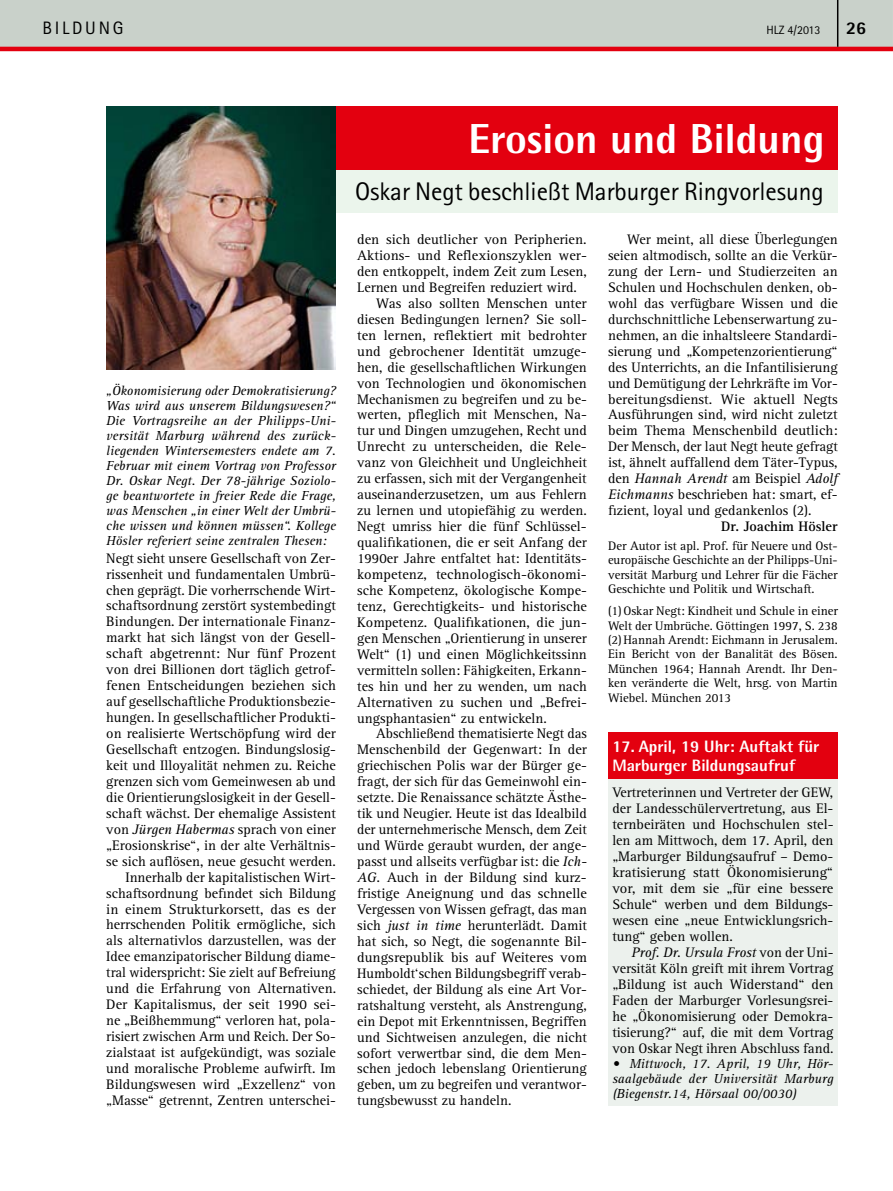
<style>
.page{position:relative;width:893px;height:1191px;background:#fff}
.page>*{position:absolute;margin:0;border:0;box-sizing:border-box;transform-origin:0 0}
.t1{font:800 42px "Rotis Semi Sans Std";color:#fff}
.t2{font:25.5px "Rotis Sans Serif Std";letter-spacing:-.005em;color:#000}
.t3{font:18px "Rotis Sans Serif Std";color:#000}
.t4{font:800 18px "Rotis Sans Serif Std";color:#000}
.t5{font:800 16.5px/19.5px "Rotis Semi Sans Std";color:#fff}
.t6{font:14.25px/15.9px "Rotis Serif Std";color:#000;text-align:justify}
.t7{font:700 14.25px "Rotis Serif Std";color:#000}
.t8{font:italic 13.5px/15px "Rotis Serif Std";color:#000;text-align:justify}
.t9{font:12.75px/14.4px "Rotis Serif Std";color:#000;text-align:justify}
.t10{font:12px "Rotis Sans Serif Std";color:#000}
.s1{font-style:italic}
</style>
<div class="page">
<svg style="left:0;top:0;width:893px;height:51px;background:#cbbfba"></svg>
<hr style="left:837px;top:0;width:1px;height:47px;background:#000">
<div style="left:336px;top:106px;width:501px;height:64px;background:#e3000f"></div>
<div style="left:336px;top:170px;width:501px;height:43px;background:#ebf5ec"></div>
<div style="left:608px;top:779px;width:230px;height:327px;background:#ecf1ed"></div>
<div style="left:608px;top:732px;width:230px;height:47px;background:#e3000f"></div>
<img style="left:106px;top:106px;width:230px;height:264px">
<p class="t3" style="left:43px;top:17px;width:82px">bi ldung</p>
<p class="t10" style="left:766px;top:23px;width:56px">HLZ 4/2013</p>
<p class="t4" style="left:846px;top:16px;width:22px">26</p>
<p class="t8" style="left:106px;top:383px;width:231px">„Ökonomisierung oder Demokratisierung?<br>Was wird aus unserem Bildungswesen?“ Die Vortragsreihe an der Philipps-Uni&shy;versität Marburg während des zurück&shy;liegenden Wintersemesters endete am 7.<br>Februar mit einem Vortrag von Professor Dr. Oskar Negt. Der 78-jährige Soziolo&shy;ge beantwortete in freier Rede die Frage, was Menschen „in einer Welt der Umbrü&shy;che wissen und können müssen“. Kollege Hösler referiert seine zentralen Thesen:</p>
<p class="t6" style="left:106px;top:550px;width:231px;text-align:right">Negt sieht unsere Gesellschaft von Zer&shy;rissenheit und fundamentalen Umbrü&shy;chen geprägt. Die vorherrschende Wirt&shy;schaftsordnung zerstört systembedingt Bindungen. Der internationale Finanz&shy;markt hat sich längst von der Gesell&shy;schaft abgetrennt: Nur fünf Prozent von drei Billionen dort täglich getrof&shy;fenen Entscheidungen beziehen sich auf gesellschaftliche Produktionsbezie&shy;hungen. In gesellschaftlicher Produkti&shy;on realisierte Wertschöpfung wird der Gesellschaft entzogen. Bindungslosig&shy;keit und Illoyalität nehmen zu. Reiche grenzen sich vom Gemeinwesen ab und die Orientierungslosigkeit in der Gesell&shy;schaft wächst. Der ehemalige Assistent von <span class="s1">Jürgen Habermas</span> sprach von einer „Erosionskrise“, in der alte Verhältnis&shy;se sich auflösen, neue gesucht werden.<br>Innerhalb der kapitalistischen Wirt&shy;schaftsordnung befindet sich Bildung in einem Strukturkorsett, das es der herrschenden Politik ermögliche, sich als alternativlos darzustellen, was der Idee emanzipatorischer Bildung diame&shy;tral widerspricht: Sie zielt auf Befreiung und die Erfahrung von Alternativen.<br>Der Kapitalismus, der seit 1990 sei&shy;ne „Beißhemmung“ verloren hat, pola&shy;risiert zwischen Arm und Reich. Der So&shy;zialstaat ist aufgekündigt, was soziale und moralische Probleme aufwirft. Im Bildungswesen wird „Exzellenz“ von „Masse“ getrennt, Zentren unterschei-</p>
<h1 class="t1" style="left:469px;top:112px;width:357px">Erosion und Bildung</h1>
<h2 class="t2" style="left:355px;top:176px;width:470px">Oskar Negt beschließt Marburger Ringvorlesung</h2>
<p class="t6" style="left:357px;top:232px;width:231px">den sich deutlicher von Peripherien.</p>
<p class="t6" style="left:357px;top:248px;width:231px">Aktions- und Reflexionszyklen wer-</p>
<p class="t6" style="left:357px;top:264px;width:231px">den entkoppelt, indem Zeit zum Lesen,</p>
<p class="t6" style="left:357px;top:279px;width:221px">Lernen und Begreifen reduziert wird.</p>
<p class="t6" style="left:376px;top:295px;width:212px">Was also sollten Menschen unter</p>
<p class="t6" style="left:357px;top:311px;width:231px">diesen Bedingungen lernen? Sie soll-</p>
<p class="t6" style="left:357px;top:327px;width:231px">ten lernen, reflektiert mit bedrohter</p>
<p class="t6" style="left:357px;top:343px;width:231px">und gebrochener Identität umzuge-</p>
<p class="t6" style="left:357px;top:359px;width:231px">hen, die gesellschaftlichen Wirkungen</p>
<p class="t6" style="left:357px;top:375px;width:231px">von Technologien und ökonomischen</p>
<p class="t6" style="left:357px;top:391px;width:231px">Mechanismen zu begreifen und zu be-</p>
<p class="t6" style="left:357px;top:407px;width:231px">werten, pfleglich mit Menschen, Na-</p>
<p class="t6" style="left:357px;top:423px;width:231px">tur und Dingen umzugehen, Recht und</p>
<p class="t6" style="left:357px;top:439px;width:231px">Unrecht zu unterscheiden, die Rele-</p>
<p class="t6" style="left:357px;top:455px;width:231px">vanz von Gleichheit und Ungleichheit</p>
<p class="t6" style="left:357px;top:471px;width:231px">zu erfassen, sich mit der Vergangenheit</p>
<p class="t6" style="left:357px;top:487px;width:231px">auseinanderzusetzen, um aus Fehlern</p>
<p class="t6" style="left:357px;top:503px;width:231px">zu lernen und utopiefähig zu werden.</p>
<p class="t6" style="left:357px;top:519px;width:231px">Negt umriss hier die fünf Schlüssel-</p>
<p class="t6" style="left:357px;top:535px;width:231px">qualifikationen, die er seit Anfang der</p>
<p class="t6" style="left:357px;top:551px;width:231px">1990er Jahre entfaltet hat: Identitäts-</p>
<p class="t6" style="left:357px;top:566px;width:231px">kompetenz, technologisch-ökonomi-</p>
<p class="t6" style="left:357px;top:582px;width:231px">sche Kompetenz, ökologische Kompe-</p>
<p class="t6" style="left:357px;top:598px;width:231px">tenz, Gerechtigkeits- und historische</p>
<p class="t6" style="left:357px;top:614px;width:231px">Kompetenz. Qualifikationen, die jun-</p>
<p class="t6" style="left:357px;top:630px;width:231px">gen Menschen „Orientierung in unserer</p>
<p class="t6" style="left:357px;top:646px;width:231px">Welt“ (1) und einen Möglichkeitssinn</p>
<p class="t6" style="left:357px;top:662px;width:231px">vermitteln sollen: Fähigkeiten, Erkann-</p>
<p class="t6" style="left:357px;top:678px;width:231px">tes hin und her zu wenden, um nach</p>
<p class="t6" style="left:357px;top:694px;width:231px">Alternativen zu suchen und „Befrei-</p>
<p class="t6" style="left:357px;top:710px;width:191px">ungsphantasien“ zu entwickeln.</p>
<p class="t6" style="left:376px;top:726px;width:212px">Abschließend thematisierte Negt das</p>
<p class="t6" style="left:357px;top:742px;width:231px">Menschenbild der Gegenwart: In der</p>
<p class="t6" style="left:357px;top:758px;width:231px">griechischen Polis war der Bürger ge-</p>
<p class="t6" style="left:357px;top:774px;width:231px">fragt, der sich für das Gemeinwohl ein-</p>
<p class="t6" style="left:357px;top:790px;width:231px">setzte. Die Renaissance schätzte Ästhe-</p>
<p class="t6" style="left:357px;top:806px;width:231px">tik und Neugier. Heute ist das Idealbild</p>
<p class="t6" style="left:357px;top:822px;width:231px">der unternehmerische Mensch, dem Zeit</p>
<p class="t6" style="left:357px;top:838px;width:231px">und Würde geraubt wurden, der ange-</p>
<p class="t6" style="left:357px;top:854px;width:231px">passt und allseits verfügbar ist: die <span class="s1">Ich-</span></p>
<p class="t6" style="left:357px;top:869px;width:231px"><span class="s1">AG.</span> Auch in der Bildung sind kurz-</p>
<p class="t6" style="left:357px;top:885px;width:231px">fristige Aneignung und das schnelle</p>
<p class="t6" style="left:357px;top:901px;width:231px">Vergessen von Wissen gefragt, das man</p>
<p class="t6" style="left:357px;top:917px;width:231px">sich <span class="s1">just in time</span> herunterlädt. Damit</p>
<p class="t6" style="left:357px;top:933px;width:231px">hat sich, so Negt, die sogenannte Bil-</p>
<p class="t6" style="left:357px;top:949px;width:231px">dungsrepublik bis auf Weiteres vom</p>
<p class="t6" style="left:357px;top:965px;width:231px">Humboldt‘schen Bildungsbegriff verab-</p>
<p class="t6" style="left:357px;top:981px;width:231px">schiedet, der Bildung als eine Art Vor-</p>
<p class="t6" style="left:357px;top:997px;width:231px">ratshaltung versteht, als Anstrengung,</p>
<p class="t6" style="left:357px;top:1013px;width:231px">ein Depot mit Erkenntnissen, Begriffen</p>
<p class="t6" style="left:357px;top:1029px;width:231px">und Sichtweisen anzulegen, die nicht</p>
<p class="t6" style="left:357px;top:1045px;width:231px">sofort verwertbar sind, die dem Men-</p>
<p class="t6" style="left:357px;top:1061px;width:231px">schen jedoch lebenslang Orientierung</p>
<p class="t6" style="left:357px;top:1077px;width:231px">geben, um zu begreifen und verantwor-</p>
<p class="t6" style="left:357px;top:1093px;width:156px">tungsbewusst zu handeln.</p>
<p class="t6" style="left:608px;top:232px;width:231px;text-indent:19px">Wer meint, all diese Überlegungen seien altmodisch, sollte an die Verkür&shy;zung der Lern- und Studierzeiten an Schulen und Hochschulen denken, ob&shy;wohl das verfügbare Wissen und die durchschnittliche Lebenserwartung zu&shy;nehmen, an die inhaltsleere Standardi&shy;sierung und „Kompetenzorientierung“ des Unterrichts, an die Infantilisierung und Demütigung der Lehrkräfte im Vor&shy;bereitungsdienst. Wie aktuell Negts Ausführungen sind, wird nicht zuletzt beim Thema Menschenbild deutlich:<br>Der Mensch, der laut Negt heute gefragt ist, ähnelt auffallend dem Täter-Typus, den <span class="s1">Hannah Arendt</span> am Beispiel <span class="s1">Adolf Eichmanns</span> beschrieben hat: smart, ef&shy;fizient, loyal und gedankenlos (2).</p>
<p class="t7" style="left:721px;top:518px;width:118px">Dr. Joachim Hösler</p>
<p class="t9" style="left:608px;top:539px;width:231px">Der Autor ist apl. Prof. für Neuere und Ost&shy;europäische Geschichte an der Philipps-Uni&shy;versität Marburg und Lehrer für die Fächer Geschichte und Politik und Wirtschaft.</p>
<p class="t9" style="left:608px;top:604px;width:231px">(1)Oskar Negt: Kindheit und Schule in einer Welt der Umbrüche. Göttingen 1997, S. 238 (2)Hannah Arendt: Eichmann in Jerusalem.<br>Ein Bericht von der Banalität des Bösen.<br>München 1964; Hannah Arendt. Ihr Den&shy;ken veränderte die Welt, hrsg. von Martin Wiebel. München 2013</p>
<p class="t5" style="left:612px;top:736px;width:209px">17. April, 19 Uhr: Auftakt für<br>Marburger Bildungsaufruf</p>
<p class="t6" style="left:612px;top:785px;width:223px">Vertreterinnen und Vertreter der GEW, der Landesschülervertretung, aus El&shy;ternbeiräten und Hochschulen stel&shy;len am Mittwoch, dem 17. April, den „Marburger Bildungsaufruf – Demo&shy;kratisierung statt Ökonomisierung“ vor, mit dem sie „für eine bessere Schule“ werben und dem Bildungs&shy;wesen eine „neue Entwicklungsrich&shy;tung“ geben wollen.</p>
<p class="t6" style="left:612px;top:944px;width:223px;text-indent:19px"><span class="s1">Prof. Dr. Ursula Frost</span> von der Uni&shy;versität Köln greift mit ihrem Vortrag „Bildung ist auch Widerstand“ den Faden der Marburger Vorlesungsrei&shy;he „Ökonomisierung oder Demokra&shy;tisierung?“ auf, die mit dem Vortrag von Oskar Negt ihren Abschluss fand.</p>
<p class="t8" style="left:612px;top:1056px;width:223px">• Mittwoch, 17. April, 19 Uhr, Hör&shy;saalgebäude der Universität Marburg (Biegenstr.14, Hörsaal 00/0030)</p>
</div>
